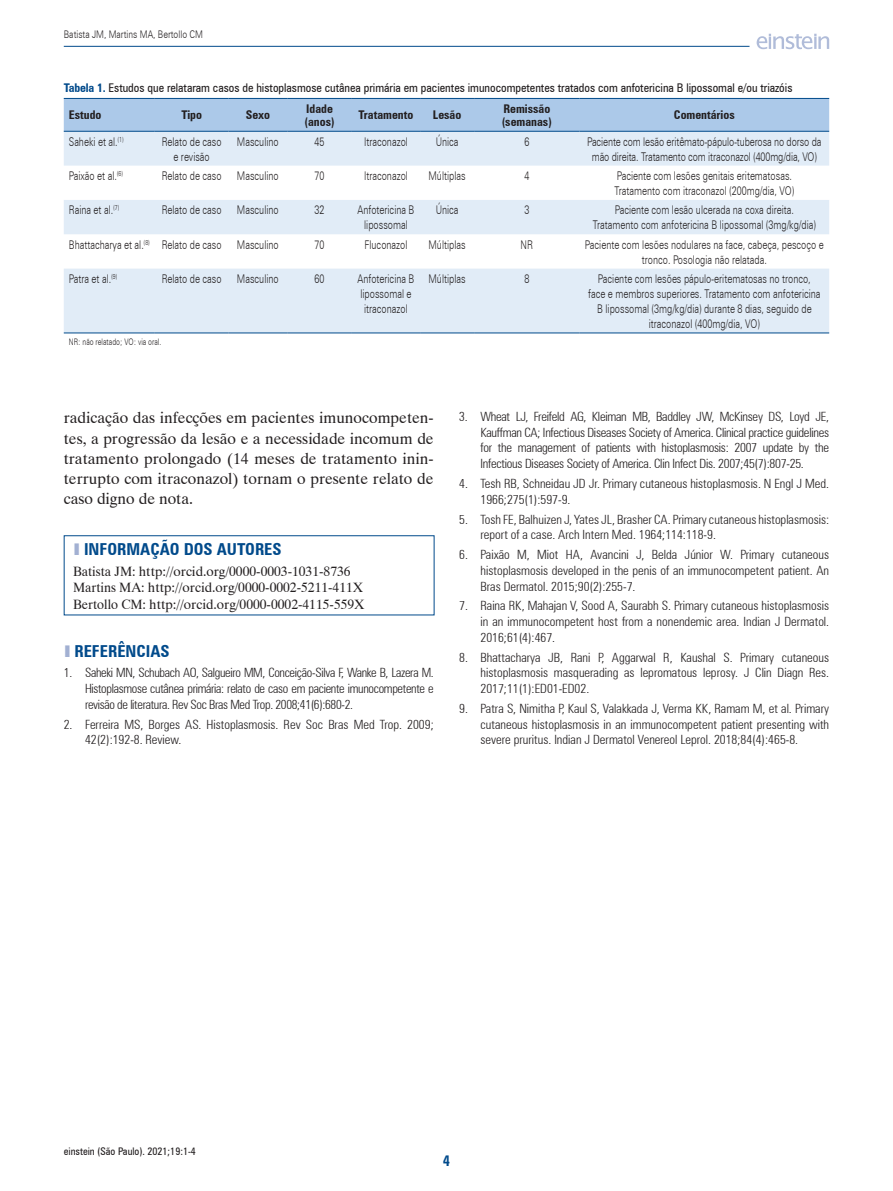
<style>
.page{position:relative;width:893px;height:1191px;background:#fff}
.page>*{position:absolute;margin:0;border:0;box-sizing:border-box;transform-origin:0 0}
.t1{font:700 condensed 16.5px "Zurich BT";color:#004a8b}
.t2{font:15.75px/20.2px "Dutch 801 BT";color:#231f20;text-align:justify}
.t3{font:700 condensed 15px "Zurich BT";color:#004a8b}
.t4{font:13.5px/16.5px "Dutch 801 BT";color:#231f20;scale:.95 1}
.t5{font:300 condensed 12.75px/15.6px "Zurich BT";color:#231f20;text-align:justify}
.t6{font:300 12px/15px "Zurich BT";color:#231f20;text-align:center;scale:.75 1}
.t7{font:condensed 12px "Zurich BT";color:#231f20}
.t8{font:700 condensed 12px/13.5px "Zurich BT";color:#231f20}
.t9{font:300 10.5px "Zurich BT";color:#231f20;scale:.8 1}
.t10{font:condensed 10.5px "Zurich BT";color:#231f20}
.t11{font:300 9px "Zurich BT";color:#231f20;scale:.75 1}
.s1{font-weight:700;color:#004a8b}
.s2{color:#a2b0d2}
</style>
<div class="page">
<svg style="left:757px;top:34px;width:72px;height:15px"></svg>
<hr style="left:64px;top:46px;width:685px;height:1px;background:#004a8b">
<div style="left:64px;top:99px;width:765px;height:32px;background:#acc9e9"></div>
<svg style="left:64px;top:132px;width:765px;height:200px;fill:#e1ecf7"></svg>
<hr style="left:64px;top:98px;width:91px;height:1px;background:#004a8b">
<hr style="left:155px;top:98px;width:74px;height:1px;background:#004a8b">
<hr style="left:229px;top:98px;width:58px;height:1px;background:#004a8b">
<hr style="left:287px;top:98px;width:65px;height:1px;background:#004a8b">
<hr style="left:352px;top:98px;width:68px;height:1px;background:#004a8b">
<hr style="left:420px;top:98px;width:54px;height:1px;background:#004a8b">
<hr style="left:474px;top:98px;width:105px;height:1px;background:#004a8b">
<hr style="left:579px;top:98px;width:250px;height:1px;background:#004a8b">
<hr style="left:64px;top:131px;width:91px;height:1px;background:#004a8b">
<hr style="left:155px;top:131px;width:74px;height:1px;background:#004a8b">
<hr style="left:229px;top:131px;width:58px;height:1px;background:#004a8b">
<hr style="left:287px;top:131px;width:65px;height:1px;background:#004a8b">
<hr style="left:352px;top:131px;width:68px;height:1px;background:#004a8b">
<hr style="left:420px;top:131px;width:54px;height:1px;background:#004a8b">
<hr style="left:474px;top:131px;width:105px;height:1px;background:#004a8b">
<hr style="left:579px;top:131px;width:250px;height:1px;background:#004a8b">
<hr style="left:64px;top:332px;width:91px;height:1px;background:#004a8b">
<hr style="left:155px;top:332px;width:74px;height:1px;background:#004a8b">
<hr style="left:229px;top:332px;width:58px;height:1px;background:#004a8b">
<hr style="left:287px;top:332px;width:65px;height:1px;background:#004a8b">
<hr style="left:352px;top:332px;width:68px;height:1px;background:#004a8b">
<hr style="left:420px;top:332px;width:54px;height:1px;background:#004a8b">
<hr style="left:474px;top:332px;width:105px;height:1px;background:#004a8b">
<hr style="left:579px;top:332px;width:250px;height:1px;background:#004a8b">
<p class="t9" style="left:64px;top:28px;width:175px">Batista JM, Martins MA, Bertollo CM</p>
<p class="t7" style="left:64px;top:80px;width:730px"><span class="s1">Tabela 1.</span> Estudos que relataram casos de histoplasmose cutânea primária em pacientes imunocompetentes tratados com anfotericina B lipossomal e/ou triazóis</p>
<p class="t8" style="left:69px;top:108px;width:34px">Estudo</p>
<p class="t8" style="left:181px;top:108px;width:22px">Tipo</p>
<p class="t8" style="left:246px;top:108px;width:26px">Sexo</p>
<p class="t8" style="left:304px;top:102px;width:32px">Idade (anos)</p>
<p class="t8" style="left:359px;top:108px;width:56px">Tratamento</p>
<p class="t8" style="left:433px;top:108px;width:30px">Lesão</p>
<p class="t8" style="left:502px;top:102px;width:52px">Remissão (semanas)</p>
<p class="t8" style="left:674px;top:108px;width:62px">Comentários</p>
<p class="t6" style="left:69px;top:134px;width:74px">Saheki et al.<sup>(1)</sup></p>
<p class="t6" style="left:162px;top:134px;width:81px">Relato de caso e revisão</p>
<p class="t6" style="left:237px;top:134px;width:57px">Masculino</p>
<p class="t6" style="left:315px;top:134px;width:15px">45</p>
<p class="t6" style="left:364px;top:134px;width:60px">Itraconazol</p>
<p class="t6" style="left:436px;top:134px;width:32px">Única</p>
<p class="t6" style="left:524px;top:134px;width:8px">6</p>
<p class="t6" style="left:587px;top:134px;width:314px">Paciente com lesão eritêmato-pápulo-tuberosa no dorso da mão direita. Tratamento com itraconazol (400mg/dia, VO)</p>
<p class="t6" style="left:69px;top:168px;width:73px">Paixão et al.<sup>(6)</sup></p>
<p class="t6" style="left:162px;top:168px;width:81px">Relato de caso</p>
<p class="t6" style="left:237px;top:168px;width:57px">Masculino</p>
<p class="t6" style="left:315px;top:168px;width:15px">70</p>
<p class="t6" style="left:364px;top:168px;width:60px">Itraconazol</p>
<p class="t6" style="left:428px;top:168px;width:51px">Múltiplas</p>
<p class="t6" style="left:524px;top:168px;width:8px">4</p>
<p class="t6" style="left:614px;top:168px;width:241px;text-align:left">Paciente com lesões genitais eritematosas.<br>Tratamento com itraconazol (200mg/dia, VO)</p>
<p class="t6" style="left:69px;top:202px;width:68px">Raina et al.<sup>(7)</sup></p>
<p class="t6" style="left:162px;top:202px;width:81px">Relato de caso</p>
<p class="t6" style="left:237px;top:202px;width:57px">Masculino</p>
<p class="t6" style="left:315px;top:202px;width:15px">32</p>
<p class="t6" style="left:357px;top:202px;width:78px">Anfotericina B lipossomal</p>
<p class="t6" style="left:436px;top:202px;width:32px">Única</p>
<p class="t6" style="left:524px;top:202px;width:8px">3</p>
<p class="t6" style="left:593px;top:202px;width:299px">Paciente com lesão ulcerada na coxa direita.<br>Tratamento com anfotericina B lipossomal (3mg/kg/dia)</p>
<p class="t6" style="left:69px;top:237px;width:205px">Bhattacharya et al.<sup>(8)</sup> Relato de caso</p>
<p class="t6" style="left:237px;top:237px;width:57px">Masculino</p>
<p class="t6" style="left:315px;top:237px;width:15px">70</p>
<p class="t6" style="left:364px;top:237px;width:59px">Fluconazol</p>
<p class="t6" style="left:428px;top:237px;width:51px">Múltiplas</p>
<p class="t6" style="left:521px;top:237px;width:18px">NR</p>
<p class="t6" style="left:585px;top:237px;width:320px">Paciente com lesões nodulares na face, cabeça, pescoço e tronco. Posologia não relatada.</p>
<p class="t6" style="left:69px;top:271px;width:66px">Patra et al.<sup>(9)</sup></p>
<p class="t6" style="left:162px;top:271px;width:81px">Relato de caso</p>
<p class="t6" style="left:237px;top:271px;width:57px">Masculino</p>
<p class="t6" style="left:315px;top:271px;width:15px">60</p>
<p class="t6" style="left:357px;top:271px;width:78px">Anfotericina B lipossomal e itraconazol</p>
<p class="t6" style="left:429px;top:271px;width:51px">Múltiplas</p>
<p class="t6" style="left:524px;top:271px;width:8px">8</p>
<p class="t6" style="left:588px;top:271px;width:311px">Paciente com lesões pápulo-eritematosas no tronco, face e membros superiores. Tratamento com anfotericina B lipossomal (3mg/kg/dia) durante 8 dias, seguido de itraconazol (400mg/dia, VO)</p>
<p class="t11" style="left:69px;top:336px;width:125px">NR: não relatado; VO: via oral.</p>
<p class="t2" style="left:64px;top:407px;width:371px">radicação das infecções em pacientes imunocompeten&shy;tes, a progressão da lesão e a necessidade incomum de tratamento prolongado (14 meses de tratamento inin&shy;terrupto com itraconazol) tornam o presente relato de caso digno de nota.</p>
<p class="t1" style="left:73px;top:539px;width:210px"><span class="s2">❚</span> INFORMAÇÃO DOS AUTORES</p>
<p class="t4" style="left:73px;top:562px;width:308px">Batista JM: http://orcid.org/0000-0003-1031-8736<br>Martins MA: http://orcid.org/0000-0002-5211-411X<br>Bertollo CM: http://orcid.org/0000-0002-4115-559X</p>
<p class="t1" style="left:64px;top:641px;width:107px"><span class="s2">❚</span> REFERÊNCIAS</p>
<p class="t5" style="left:85px;top:664px;width:350px;text-indent:-21px">1. Saheki MN, Schubach AO, Salgueiro MM, Conceição-Silva F, Wanke B, Lazera M.<br>Histoplasmose cutânea primária: relato de caso em paciente imunocompetente e revisão de literatura. Rev Soc Bras Med Trop. 2008;41(6):680-2.</p>
<p class="t5" style="left:85px;top:716px;width:350px;text-indent:-21px">2. Ferreira MS, Borges AS. Histoplasmosis. Rev Soc Bras Med Trop. 2009;<br>42(2):192-8. Review.</p>
<p class="t5" style="left:480px;top:408px;width:350px;text-indent:-21px">3. Wheat LJ, Freifeld AG, Kleiman MB, Baddley JW, McKinsey DS, Loyd JE, Kauffman CA; Infectious Diseases Society of America. Clinical practice guidelines for the management of patients with histoplasmosis: 2007 update by the Infectious Diseases Society of America. Clin Infect Dis. 2007;45(7):807-25.</p>
<p class="t5" style="left:480px;top:475px;width:350px;text-indent:-21px">4. Tesh RB, Schneidau JD Jr. Primary cutaneous histoplasmosis. N Engl J Med.<br>1966;275(1):597-9.</p>
<p class="t5" style="left:480px;top:511px;width:350px;text-indent:-21px">5. Tosh FE, Balhuizen J, Yates JL, Brasher CA. Primary cutaneous histoplasmosis: report of a case. Arch Intern Med. 1964;114:118-9.</p>
<p class="t5" style="left:480px;top:547px;width:350px;text-indent:-21px">6. Paixão M, Miot HA, Avancini J, Belda Júnior W. Primary cutaneous histoplasmosis developed in the penis of an immunocompetent patient. An Bras Dermatol. 2015;90(2):255-7.</p>
<p class="t5" style="left:480px;top:598px;width:350px;text-indent:-21px">7. Raina RK, Mahajan V, Sood A, Saurabh S. Primary cutaneous histoplasmosis in an immunocompetent host from a nonendemic area. Indian J Dermatol.<br>2016;61(4):467.</p>
<p class="t5" style="left:480px;top:649px;width:350px;text-indent:-21px">8. Bhattacharya JB, Rani P, Aggarwal R, Kaushal S. Primary cutaneous histoplasmosis masquerading as lepromatous leprosy. J Clin Diagn Res.<br>2017;11(1):ED01-ED02.</p>
<p class="t5" style="left:480px;top:700px;width:350px;text-indent:-21px">9. Patra S, Nimitha P, Kaul S, Valakkada J, Verma KK, Ramam M, et al. Primary cutaneous histoplasmosis in an immunocompetent patient presenting with severe pruritus. Indian J Dermatol Venereol Leprol. 2018;84(4):465-8.</p>
<p class="t10" style="left:64px;top:1144px;width:134px">einstein (São Paulo). 2021;19:1-4</p>
<p class="t3" style="left:443px;top:1151px;width:9px">4</p>
</div>
